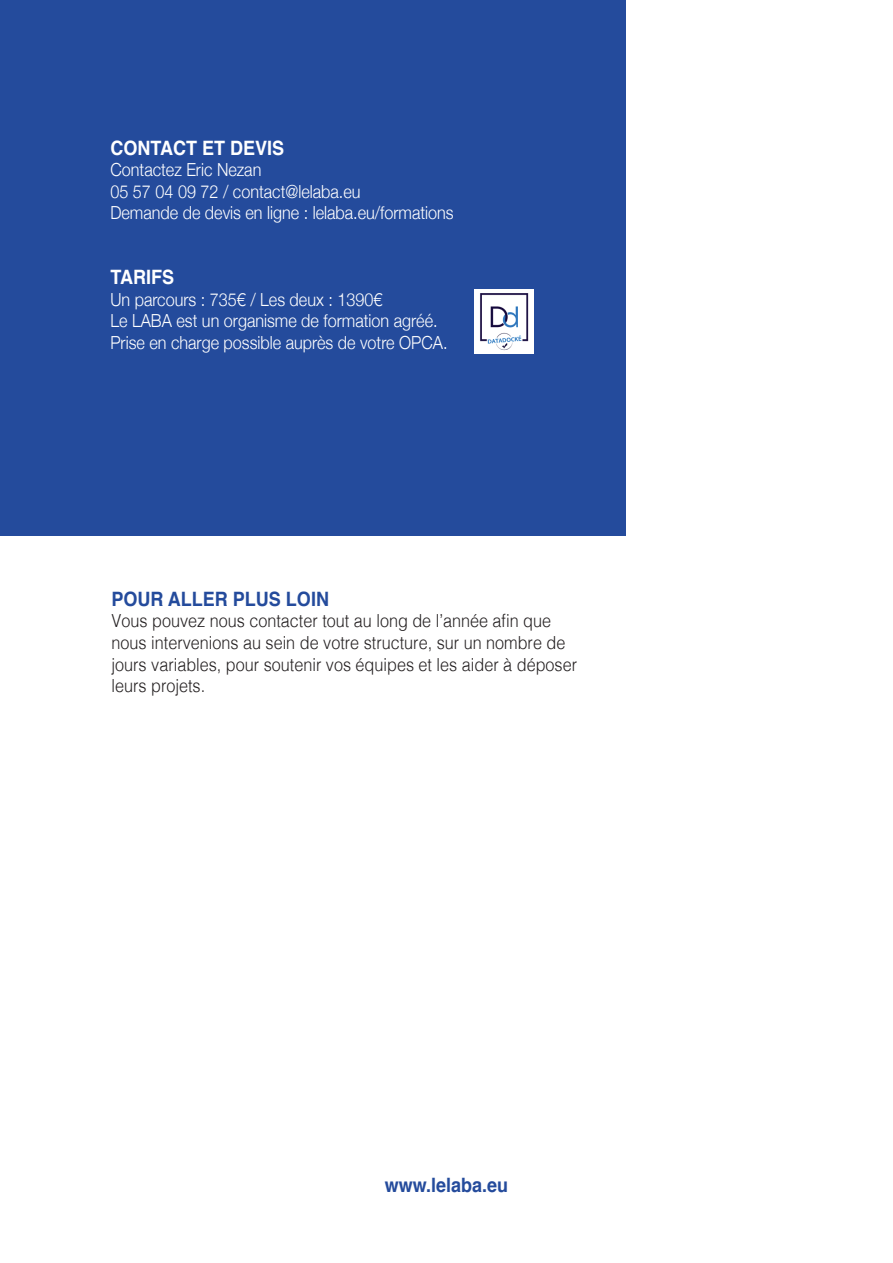
<style>
.page{position:relative;width:893px;height:1263px;background:#fff}
.page>*{position:absolute;margin:0;border:0;box-sizing:border-box;transform-origin:0 0}
.t1{font:700 19.8px "Helvetica";color:#244b9c;scale:.91 1}
.t2{font:700 19.8px "Helvetica";color:#fff;scale:.91 1}
.t3{font:300 18px/21.6px "Helvetica Neue";color:#fff;scale:.9 1}
.t4{font:300 18px/21.6px "Helvetica";color:#231f20;scale:.9 1}
</style>
<div class="page">
<div style="left:0;top:0;width:625px;height:536px;background:#244b9c"></div>
<img style="left:474px;top:290px;width:59px;height:64px">
<p class="t2" style="left:110px;top:132px;width:192px">CONTACT ET DEVIS</p>
<p class="t3" style="left:110px;top:158px;width:383px">Contactez Eric Nezan<br>05 57 04 09 72 / contact@lelaba.eu<br>Demande de devis en ligne : lelaba.eu/formations</p>
<p class="t2" style="left:110px;top:261px;width:71px">TARIFS</p>
<p class="t3" style="left:110px;top:287px;width:376px">Un parcours : 735€ / Les deux : 1390€<br>Le LABA est un organisme de formation agréé.<br>Prise en charge possible auprès de votre OPCA.</p>
<p class="t1" style="left:112px;top:583px;width:240px">POUR ALLER PLUS LOIN</p>
<p class="t4" style="left:112px;top:609px;width:519px">Vous pouvez nous contacter tout au long de l’année afin que nous intervenions au sein de votre structure, sur un nombre de jours variables, pour soutenir vos équipes et les aider à déposer leurs projets.</p>
<p class="t1" style="left:385px;top:1169px;width:137px">www.lelaba.eu</p>
</div>
